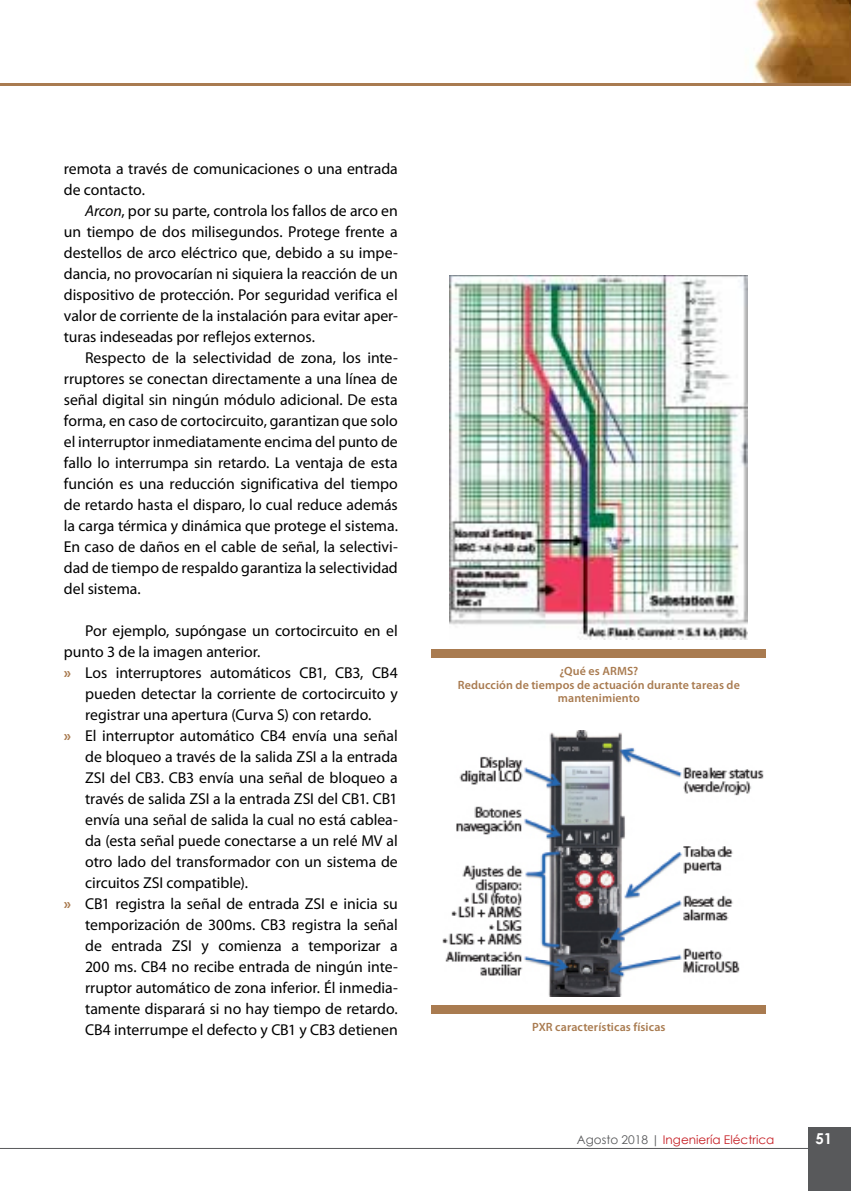
<style>
.page{position:relative;width:851px;height:1191px;background:#fff}
.page>*{position:absolute;margin:0;border:0;box-sizing:border-box;transform-origin:0 0}
.t1{font:15.75px/21px "Myriad Pro";letter-spacing:-.005em;color:#000;text-align:justify}
.t2{font:700 15px "Century Gothic";color:#fff}
.t3{font:600 12px/13.5px "Myriad Pro";letter-spacing:.01em;color:#a97b50;text-align:center}
.t4{font:12px "Century Gothic";color:#c61d23}
.s1{font-style:italic}
.s2{font-weight:700;color:#a97b50}
.s3{color:#58595b}
</style>
<div class="page">
<hr style="left:0;top:1148px;width:850px;height:1px;background:#58595b">
<div style="left:808px;top:1127px;width:42px;height:64px;background:#58595b"></div>
<img style="left:754px;top:0;width:96px;height:83px">
<hr style="left:0;top:83px;width:850px;height:2px;background:#a97b50">
<img style="left:450px;top:276px;width:297px;height:364px">
<div style="left:432px;top:649px;width:333px;height:9px;background:#a97b50"></div>
<img style="left:442px;top:731px;width:322px;height:266px">
<div style="left:432px;top:1005px;width:333px;height:9px;background:#a97b50"></div>
<p class="t1" style="left:64px;top:159px;width:335px">remota a través de comunicaciones o una entrada de contacto.</p>
<p class="t1" style="left:64px;top:201px;width:335px;text-indent:21px"><span class="s1">Arcon</span>, por su parte, controla los fallos de arco en un tiempo de dos milisegundos. Protege frente a destellos de arco eléctrico que, debido a su impe&shy;dancia, no provocarían ni siquiera la reacción de un dispositivo de protección. Por seguridad verifica el valor de corriente de la instalación para evitar aper&shy;turas indeseadas por reflejos externos.</p>
<p class="t1" style="left:64px;top:348px;width:335px;text-indent:21px">Respecto de la selectividad de zona, los inte&shy;rruptores se conectan directamente a una línea de señal digital sin ningún módulo adicional. De esta forma, en caso de cortocircuito, garantizan que solo el interruptor inmediatamente encima del punto de fallo lo interrumpa sin retardo. La ventaja de esta función es una reducción significativa del tiempo de retardo hasta el disparo, lo cual reduce además la carga térmica y dinámica que protege el sistema.<br>En caso de daños en el cable de señal, la selectivi&shy;dad de tiempo de respaldo garantiza la selectividad del sistema.</p>
<p class="t1" style="left:85px;top:621px;width:314px">Por ejemplo, supóngase un cortocircuito en el</p>
<p class="t1" style="left:64px;top:641px;width:198px">punto 3 de la imagen anterior.</p>
<p class="t1" style="left:64px;top:662px;width:335px"><span class="s2">»</span> Los interruptores automáticos CB1, CB3, CB4</p>
<p class="t1" style="left:85px;top:683px;width:314px">pueden detectar la corriente de cortocircuito y</p>
<p class="t1" style="left:85px;top:704px;width:288px">registrar una apertura (Curva S) con retardo.</p>
<p class="t1" style="left:64px;top:725px;width:335px"><span class="s2">»</span> El interruptor automático CB4 envía una señal</p>
<p class="t1" style="left:85px;top:746px;width:314px">de bloqueo a través de la salida ZSI a la entrada</p>
<p class="t1" style="left:85px;top:767px;width:314px">ZSI del CB3. CB3 envía una señal de bloqueo a</p>
<p class="t1" style="left:85px;top:788px;width:314px">través de salida ZSI a la entrada ZSI del CB1. CB1</p>
<p class="t1" style="left:85px;top:809px;width:314px">envía una señal de salida la cual no está cablea-</p>
<p class="t1" style="left:85px;top:830px;width:314px">da (esta señal puede conectarse a un relé MV al</p>
<p class="t1" style="left:85px;top:851px;width:314px">otro lado del transformador con un sistema de</p>
<p class="t1" style="left:85px;top:872px;width:164px">circuitos ZSI compatible).</p>
<p class="t1" style="left:64px;top:893px;width:335px"><span class="s2">»</span> CB1 registra la señal de entrada ZSI e inicia su</p>
<p class="t1" style="left:85px;top:914px;width:314px">temporización de 300ms. CB3 registra la señal</p>
<p class="t1" style="left:85px;top:935px;width:314px">de entrada ZSI y comienza a temporizar a</p>
<p class="t1" style="left:85px;top:956px;width:314px">200 ms. CB4 no recibe entrada de ningún inte-</p>
<p class="t1" style="left:85px;top:977px;width:314px">rruptor automático de zona inferior. Él inmedia-</p>
<p class="t1" style="left:85px;top:998px;width:314px">tamente disparará si no hay tiempo de retardo.</p>
<p class="t1" style="left:85px;top:1019px;width:314px">CB4 interrumpe el defecto y CB1 y CB3 detienen</p>
<p class="t3" style="left:458px;top:665px;width:283px">¿Qué es ARMS?<br>Reducción de tiempos de actuación durante tareas de mantenimiento</p>
<p class="t3" style="left:532px;top:1021px;width:135px">PXR características físicas</p>
<p class="t4" style="left:576px;top:1131px;width:199px"><span class="s3">Agosto 2018 |</span> Ingeniería Eléctrica</p>
<p class="t2" style="left:815px;top:1127px;width:18px">51</p>
</div>
